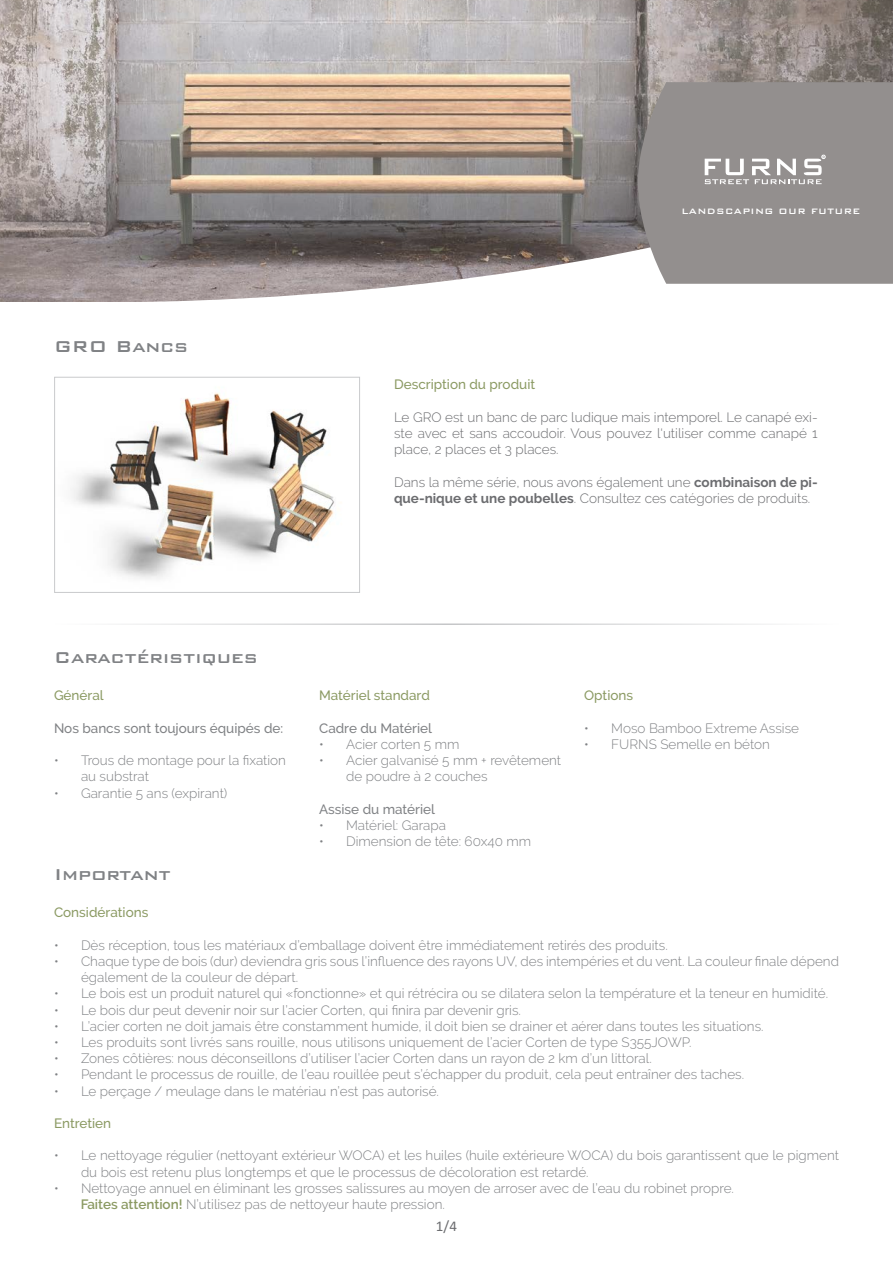
<style>
.page{position:relative;width:893px;height:1263px;background:#fff}
.page>*{position:absolute;margin:0;border:0;box-sizing:border-box;transform-origin:0 0}
.t1{font:500 21px "Bank Gothic BT";color:#808285}
.t2{font:15px "Calibri";color:#6c6d70}
.t3{font:300 13.5px/16.2px "Raleway";color:#808285}
.Poly_groot{font:300 13.5px/16.2px "Raleway";color:#6c6d70;text-align:justify}
.t4{font:500 13.5px "Raleway";color:#8b9a63}
.t5{font:500 13.5px "Raleway";color:#808285}
.t6{font:500 10.5px "Bank Gothic BT";letter-spacing:.04em;color:#fff}
.t7{font:700 2.85px "Arial";color:#fff}
.s1{font-weight:700}
.s2{font-weight:600;color:#8b9a63}
</style>
<div class="page">
<img style="left:0;top:0;width:893px;height:301px">
<svg style="left:128px;top:158px;width:765px;height:219px"></svg>
<div style="left:638px;top:82px;width:255px;height:202px;background:#938f8e"></div>
<svg style="left:705px;top:155px;width:120px;height:29px"></svg>
<img style="left:71px;top:393px;width:264px;height:186px">
<div style="left:54px;top:377px;width:306px;height:216px;border:1px solid #c9cacc"></div>
<hr style="left:54px;top:623px;width:785px;height:2px;background:#c5c6c8">
<p class="t7" style="left:822px;top:155px;width:4px">R</p>
<p class="t1" style="left:54px;top:335px;width:136px">GRO Bancs</p>
<p class="t6" style="left:681px;top:206px;width:180px">LANDSCAPING OUR FUTURE</p>
<p class="t4" style="left:394px;top:377px;width:143px">Description du produit</p>
<p class="Poly_groot" style="left:394px;top:409px;width:425px">Le GRO est un banc de parc ludique mais intemporel. Le canapé exi&shy;ste avec et sans accoudoir. Vous pouvez l‘utiliser comme canapé 1 place, 2 places et 3 places.</p>
<p class="Poly_groot" style="left:394px;top:474px;width:425px">Dans la même série, nous avons également une <span class="s1">combinaison de pi&shy;que-nique et une poubelles</span>. Consultez ces catégories de produits.</p>
<p class="t1" style="left:54px;top:645px;width:205px">Caractéristiques</p>
<p class="t4" style="left:54px;top:688px;width:51px">Général</p>
<p class="t5" style="left:54px;top:720px;width:231px">Nos bancs sont toujours équipés de:</p>
<p class="t3" style="left:81px;top:752px;width:207px;text-indent:-27px">• Trous de montage pour la fixation au substrat</p>
<p class="t3" style="left:54px;top:785px;width:175px">• Garantie 5 ans (expirant)</p>
<p class="t4" style="left:319px;top:688px;width:112px">Matériel standard</p>
<p class="t5" style="left:319px;top:720px;width:114px">Cadre du Matériel</p>
<p class="t3" style="left:319px;top:736px;width:142px">• Acier corten 5 mm</p>
<p class="t3" style="left:346px;top:752px;width:217px;text-indent:-27px">• Acier galvanisé 5 mm + revêtement de poudre à 2 couches</p>
<p class="t5" style="left:319px;top:801px;width:117px">Assise du matériel</p>
<p class="t3" style="left:319px;top:817px;width:128px">• Matériel: Garapa</p>
<p class="t3" style="left:319px;top:833px;width:214px">• Dimension de tête: 60x40 mm</p>
<p class="t4" style="left:584px;top:688px;width:50px">Options</p>
<p class="t3" style="left:584px;top:720px;width:216px">• Moso Bamboo Extreme Assise</p>
<p class="t3" style="left:584px;top:736px;width:187px">• FURNS Semelle en béton</p>
<p class="t1" style="left:54px;top:862px;width:119px">Important</p>
<p class="t4" style="left:54px;top:905px;width:96px">Considérations</p>
<p class="t3" style="left:54px;top:937px;width:615px">• Dès réception, tous les matériaux d’emballage doivent être immédiatement retirés des produits.</p>
<p class="t3" style="left:81px;top:953px;width:759px;text-indent:-27px">• Chaque type de bois (dur) deviendra gris sous l’influence des rayons UV, des intempéries et du vent. La couleur finale dépend également de la couleur de départ.</p>
<p class="t3" style="left:54px;top:985px;width:776px">• Le bois est un produit naturel qui «fonctionne» et qui rétrécira ou se dilatera selon la température et la teneur en humidité.</p>
<p class="t3" style="left:54px;top:1002px;width:468px">• Le bois dur peut devenir noir sur l’acier Corten, qui finira par devenir gris.</p>
<p class="t3" style="left:54px;top:1018px;width:711px">• L’acier corten ne doit jamais être constamment humide, il doit bien se drainer et aérer dans toutes les situations.</p>
<p class="t3" style="left:54px;top:1034px;width:639px">• Les produits sont livrés sans rouille, nous utilisons uniquement de l’acier Corten de type S355JOWP.</p>
<p class="t3" style="left:54px;top:1050px;width:599px">• Zones côtières: nous déconseillons d’utiliser l’acier Corten dans un rayon de 2 km d’un littoral.</p>
<p class="t3" style="left:54px;top:1066px;width:692px">• Pendant le processus de rouille, de l’eau rouillée peut s’échapper du produit, cela peut entraîner des taches.</p>
<p class="t3" style="left:54px;top:1083px;width:386px">• Le perçage / meulage dans le matériau n’est pas autorisé.</p>
<p class="t4" style="left:54px;top:1115px;width:59px">Entretien</p>
<p class="t3" style="left:81px;top:1147px;width:759px;text-indent:-27px">• Le nettoyage régulier (nettoyant extérieur WOCA) et les huiles (huile extérieure WOCA) du bois garantissent que le pigment du bois est retenu plus longtemps et que le processus de décoloration est retardé.</p>
<p class="t3" style="left:54px;top:1180px;width:681px">• Nettoyage annuel en éliminant les grosses salissures au moyen de arroser avec de l’eau du robinet propre.</p>
<p class="t3" style="left:81px;top:1196px;width:366px"><span class="s2">Faites attention!</span> N’utilisez pas de nettoyeur haute pression.</p>
<p class="t2" style="left:436px;top:1216px;width:22px">1/4</p>
</div>
